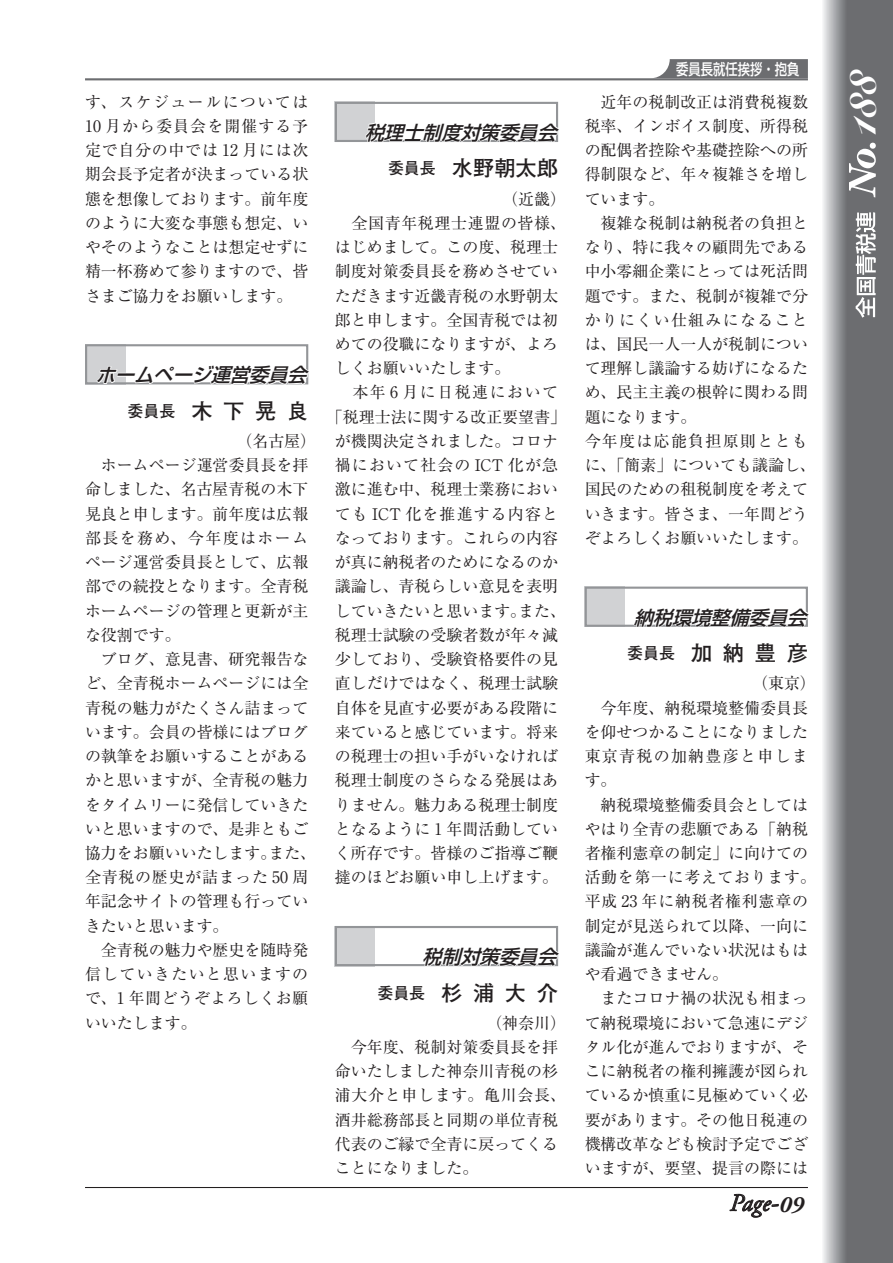
<style>
.page{position:relative;width:893px;height:1263px;background:#fff}
.page>*{position:absolute;margin:0;border:0;box-sizing:border-box;transform-origin:0 0}
.t1{font:900 40.35px "Snell Roundhand";color:#fff}
.t2{font:italic 24.45px "Adobe Garamond Pro";color:#231f20}
.t3{font:700 21.3px "Futo Go B101 Pro";color:#231f20}
.t4{font:italic 500 19.2px "Shin Go Pr 6 N";color:#231f20}
.t5{font:15.9px/24.3px "Ryumin Pr 6 N";color:#231f20}
.t6{font:15.9px "Ryumin Pr 6 N";letter-spacing:.07em;color:#231f20}
.t7{font:700 15.9px "Futo Go B101 Pro";color:#231f20}
.t8{font:15.9px "Ryumin Pr 6 N";letter-spacing:.04em;color:#231f20}
.t9{font:15.9px "Ryumin Pr 6 N";letter-spacing:.095em;color:#231f20}
.t10{font:500 15.45px "Shin Go Pr 6 N";color:#fff;scale:.8 1}
.s1{font-size:21.3px}
.s2{font-size:15.9px}
.s3{font-weight:700;font-size:23.4px}
</style>
<div class="page">
<svg style="left:823px;top:0;width:70px;height:1263px;background:#86878a"></svg>
<hr style="left:85px;top:78px;width:723px;height:2px;background:#6c6d70">
<svg style="left:654px;top:59px;width:154px;height:19px;background:#78797b"></svg>
<svg style="left:856px;top:212px;width:20px;height:106px"></svg>
<svg style="left:849px;top:143px;width:27px;height:54px"></svg>
<div style="left:85px;top:344px;width:40px;height:40px;background:#d1d2d4"></div>
<div style="left:85px;top:344px;width:223px;height:40px;border:2px solid #939598"></div>
<svg style="left:95px;top:363px;width:214px;height:22px"></svg>
<div style="left:335px;top:102px;width:40px;height:40px;background:#d1d2d4"></div>
<div style="left:335px;top:102px;width:223px;height:40px;border:2px solid #939598"></div>
<svg style="left:364px;top:121px;width:195px;height:21px"></svg>
<div style="left:335px;top:926px;width:40px;height:40px;background:#d1d2d4"></div>
<div style="left:335px;top:926px;width:223px;height:40px;border:2px solid #939598"></div>
<svg style="left:422px;top:945px;width:137px;height:22px"></svg>
<div style="left:585px;top:587px;width:40px;height:40px;background:#d1d2d4"></div>
<div style="left:585px;top:587px;width:223px;height:40px;border:2px solid #939598"></div>
<svg style="left:631px;top:603px;width:177px;height:24px"></svg>
<svg style="left:730px;top:1194px;width:48px;height:23px"></svg>
<hr style="left:85px;top:1187px;width:723px;height:1px;background:#231f20">
<p class="t5" style="left:85px;top:89px;width:225px;text-align:justify">す、スケジュールについては10 月から委員会を開催する予定で自分の中では 12 月には次期会長予定者が決まっている状態を想像しております。前年度のように大変な事態も想定、いやそのようなことは想定せずに精一杯務めて参りますので、皆さまご協力をお願いします。</p>
<p class="t4" style="left:96px;top:359px;width:220px">ホームページ運営委員会</p>
<p class="t7" style="left:128px;top:398px;width:182px">委員長　<span class="s1">木下晃良</span></p>
<p class="t5" style="left:85px;top:428px;width:233px;text-indent:151px">（名古屋）　ホームページ運営委員長を拝命しました、名古屋青税の木下晃良と申します。前年度は広報部長を務め、今年度はホームページ運営委員長として、広報部での続投となります。全青税ホームページの管理と更新が主な役割です。<br>　ブログ、意見書、研究報告など、全青税ホームページには全青税の魅力がたくさん詰まっています。会員の皆様にはブログの執筆をお願いすることがあるかと思いますが、全青税の魅力をタイムリーに発信していきたいと思いますので、是非ともご協力をお願いいたします。また、全青税の歴史が詰まった 50 周年記念サイトの管理も行っていきたいと思います。<br>　全青税の魅力や歴史を随時発信していきたいと思いますので、1 年間どうぞよろしくお願いいたします。</p>
<p class="t4" style="left:365px;top:117px;width:201px">税理士制度対策委員会</p>
<h3 class="t3" style="left:388px;top:151px;width:172px"><span class="s2">委員長　</span>水野朝太郎</h3>
<p class="t5" style="left:502px;top:186px;width:65px">（近畿）</p>
<p class="t8" style="left:335px;top:210px;width:233px">　全国青年税理士連盟の皆様、</p>
<p class="t5" style="left:335px;top:234px;width:225px">はじめまして。この度、税理士</p>
<p class="t5" style="left:335px;top:258px;width:225px">制度対策委員長を務めさせてい</p>
<p class="t5" style="left:335px;top:283px;width:225px">ただきます近畿青税の水野朝太</p>
<p class="t5" style="left:335px;top:307px;width:225px">郎と申します。全国青税では初</p>
<p class="t5" style="left:335px;top:331px;width:225px">めての役職になりますが、よろ</p>
<p class="t5" style="left:335px;top:355px;width:177px">しくお願いいたします。</p>
<p class="t9" style="left:335px;top:380px;width:225px">　本年 6 月に日税連において</p>
<p class="t5" style="left:327px;top:404px;width:241px">「税理士法に関する改正要望書」</p>
<p class="t5" style="left:335px;top:428px;width:225px">が機関決定されました。コロナ</p>
<p class="t6" style="left:335px;top:453px;width:225px">禍において社会の ICT 化が急</p>
<p class="t5" style="left:335px;top:476px;width:225px">激に進む中、税理士業務におい</p>
<p class="t6" style="left:335px;top:501px;width:225px">ても ICT 化を推進する内容と</p>
<p class="t5" style="left:335px;top:525px;width:225px">なっております。これらの内容</p>
<p class="t5" style="left:335px;top:549px;width:225px">が真に納税者のためになるのか</p>
<p class="t5" style="left:335px;top:573px;width:225px">議論し、青税らしい意見を表明</p>
<p class="t5" style="left:335px;top:598px;width:233px">していきたいと思います。また、</p>
<p class="t5" style="left:335px;top:622px;width:225px">税理士試験の受験者数が年々減</p>
<p class="t5" style="left:335px;top:646px;width:225px">少しており、受験資格要件の見</p>
<p class="t5" style="left:335px;top:670px;width:225px">直しだけではなく、税理士試験</p>
<p class="t5" style="left:335px;top:695px;width:225px">自体を見直す必要がある段階に</p>
<p class="t5" style="left:335px;top:719px;width:225px">来ていると感じています。将来</p>
<p class="t5" style="left:335px;top:743px;width:225px">の税理士の担い手がいなければ</p>
<p class="t5" style="left:335px;top:767px;width:225px">税理士制度のさらなる発展はあ</p>
<p class="t5" style="left:335px;top:791px;width:225px">りません。魅力ある税理士制度</p>
<p class="t5" style="left:335px;top:816px;width:225px">となるように 1 年間活動してい</p>
<p class="t5" style="left:335px;top:840px;width:225px">く所存です。皆様のご指導ご鞭</p>
<p class="t5" style="left:335px;top:864px;width:225px">撻のほどお願い申し上げます。</p>
<p class="t4" style="left:422px;top:941px;width:143px">税制対策委員会</p>
<p class="t7" style="left:377px;top:980px;width:182px">委員長　<span class="s1">杉浦大介</span></p>
<p class="t5" style="left:335px;top:1010px;width:233px;text-indent:151px">（神奈川）　今年度、税制対策委員長を拝命いたしました神奈川青税の杉浦大介と申します。亀川会長、酒井総務部長と同期の単位青税代表のご縁で全青に戻ってくることになりました。</p>
<p class="t10" style="left:676px;top:57px;width:156px">委員長就任挨拶・抱負</p>
<p class="t5" style="left:585px;top:89px;width:233px">　近年の税制改正は消費税複数税率、インボイス制度、所得税の配偶者控除や基礎控除への所得制限など、年々複雑さを増しています。<br>　複雑な税制は納税者の負担となり、特に我々の顧問先である中小零細企業にとっては死活問題です。また、税制が複雑で分かりにくい仕組みになることは、国民一人一人が税制について理解し議論する妨げになるため、民主主義の根幹に関わる問題になります。<br>今年度は応能負担原則とともに、「簡素」についても議論し、国民のための租税制度を考えていきます。皆さま、一年間どうぞよろしくお願いいたします。</p>
<p class="t4" style="left:634px;top:601px;width:182px">納税環境整備委員会</p>
<p class="t7" style="left:627px;top:640px;width:182px">委員長　<span class="s1">加納豊彦</span></p>
<p class="t5" style="left:585px;top:670px;width:233px;text-indent:167px">（東京）　今年度、納税環境整備委員長を仰せつかることになりました東京青税の加納豊彦と申します。<br>　納税環境整備委員会としてはやはり全青の悲願である「納税者権利憲章の制定」に向けての活動を第一に考えております。平成 23 年に納税者権利憲章の制定が見送られて以降、一向に議論が進んでいない状況はもはや看過できません。<br>　またコロナ禍の状況も相まって納税環境において急速にデジタル化が進んでおりますが、そこに納税者の権利擁護が図られているか慎重に見極めていく必要があります。その他日税連の機構改革なども検討予定でございますが、要望、提言の際には</p>
<h2 class="t2" style="left:730px;top:1188px;width:75px">Page-<span class="s3">09</span></h2>
<h1 class="t1" style="left:838px;top:135px;width:67px;rotate:-90deg">188</h1>
</div>
